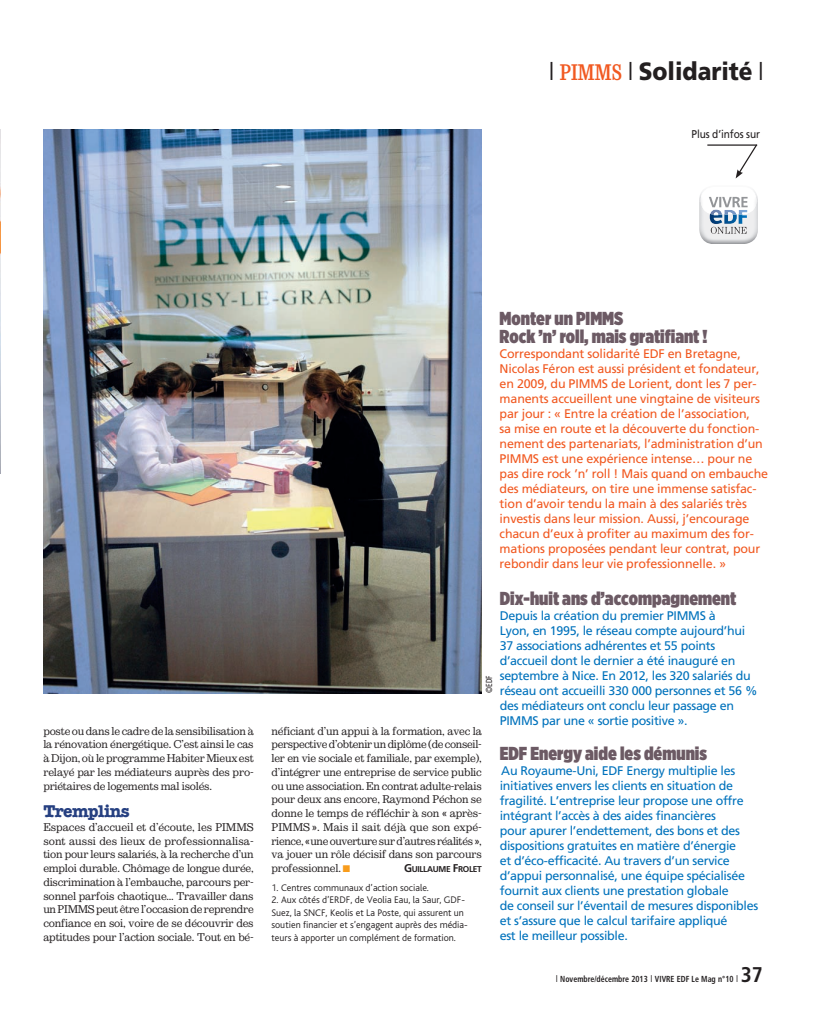
<style>
.page{position:relative;width:818px;height:1011px;background:#fff}
.page>*{position:absolute;margin:0;border:0;box-sizing:border-box;transform-origin:0 0}
.t1{font:900 25px "Frutiger LT Std";color:#231f20;scale:.9 1}
.t2{font:900 18.75px/18.8px "Gotham X Narrow";color:#6c5a64}
.t3{font:700 17.5px "American Typewriter";letter-spacing:-.03em;color:#264081}
.t4{font:12.5px/15px "Frutiger LT Std";letter-spacing:-.025em;color:#0072bc}
.t5{font:12.5px/15px "Frutiger LT Std";letter-spacing:-.015em;color:#f15921}
.t6{font:11.25px "Frutiger LT Std";letter-spacing:-.01em;color:#231f20;scale:.9 1}
.t7{font:300 10.62px/13.8px "Sutro";letter-spacing:-.015em;color:#231f20;text-align:justify}
.t8{font:300 10px/12.5px "Bliss";color:#231f20}
.t9{font:700 condensed 8.75px "Frutiger LT Std";color:#231f20;scale:.9 1}
.t10{font:condensed 8.75px "Frutiger LT Std";color:#231f20;scale:.9 1}
.t11{font:700 8.5px "Frutiger LT Std";letter-spacing:-.04em;color:#231f20}
.s1{font-family:"Sutro";font-weight:500;font-stretch:condensed;font-size:21.25px;color:#f15921}
.s2{font-size:11.25px}
.s3{font-size:21.25px}
</style>
<div class="page">
<img style="left:43px;top:129px;width:439px;height:564px">
<img style="left:0;top:129px;width:1px;height:344px">
<img style="left:699px;top:191px;width:58px;height:52px">
<img style="left:747px;top:190px;width:7px;height:4px">
<img style="left:747px;top:194px;width:9px;height:20px">
<img style="left:709px;top:214px;width:37px;height:10px">
<svg style="left:700px;top:191px;width:47px;height:23px"></svg>
<svg style="left:710px;top:227px;width:36px;height:7px"></svg>
<svg style="left:735px;top:144px;width:23px;height:34px"></svg>
<hr style="left:707px;top:144px;width:50px;height:2px;background:#231f20">
<h1 class="t1" style="left:549px;top:56px;width:238px">❘ <span class="s1">PIMMS</span> ❘ Solidarité ❘</h1>
<p class="t6" style="left:691px;top:127px;width:78px">Plus d’infos sur</p>
<p class="t7" style="left:43px;top:723px;width:212px">poste ou dans le cadre de la sensibilisation à la rénovation énergétique. C’est ainsi le cas à Dijon, où le programme Habiter Mieux est relayé par les médiateurs auprès des pro&shy;priétaires de logements mal isolés.</p>
<h3 class="t3" style="left:43px;top:800px;width:88px">Tremplins</h3>
<p class="t7" style="left:43px;top:819px;width:212px">Espaces d’accueil et d’écoute, les PIMMS sont aussi des lieux de professionnalisa&shy;tion pour leurs salariés, à la recherche d’un emploi durable. Chômage de longue durée, discrimination à l’embauche, parcours per&shy;sonnel parfois chaotique… Travailler dans un PIMMS peut être l’occasion de reprendre confiance en soi, voire de se découvrir des aptitudes pour l’action sociale. Tout en bé-</p>
<h2 class="t2" style="left:499px;top:308px;width:209px">Monter un PIMMS<br>Rock ’n’ roll, mais gratifiant !</h2>
<p class="t5" style="left:499px;top:346px;width:270px">Correspondant solidarité EDF en Bretagne, Nicolas Féron est aussi président et fondateur, en 2009, du PIMMS de Lorient, dont les 7 per&shy;manents accueillent une vingtaine de visiteurs par jour : « Entre la création de l’association,<br>sa mise en route et la découverte du fonction&shy;nement des partenariats, l’administration d’un PIMMS est une expérience intense… pour ne pas dire rock ’n’ roll ! Mais quand on embauche des médiateurs, on tire une immense satisfac&shy;tion d’avoir tendu la main à des salariés très investis dans leur mission. Aussi, j’encourage chacun d’eux à profiter au maximum des for&shy;mations proposées pendant leur contrat, pour rebondir dans leur vie professionnelle. »</p>
<h2 class="t2" style="left:499px;top:589px;width:238px">Dix-huit ans d’accompagnement</h2>
<p class="t4" style="left:499px;top:608px;width:259px">Depuis la création du premier PIMMS à<br>Lyon, en 1995, le réseau compte aujourd’hui 37 associations adhérentes et 55 points d’accueil dont le dernier a été inauguré en septembre à Nice. En 2012, les 320 salariés du réseau ont accueilli 330 000 personnes et 56 % des médiateurs ont conclu leur passage en PIMMS par une « sortie positive ».</p>
<h2 class="t2" style="left:499px;top:743px;width:209px">EDF Energy aide les démunis</h2>
<p class="t4" style="left:499px;top:762px;width:260px">Au Royaume-Uni, EDF Energy multiplie les initiatives envers les clients en situation de fragilité. L’entreprise leur propose une offre intégrant l’accès à des aides financières<br>pour apurer l’endettement, des bons et des dispositions gratuites en matière d’énergie<br>et d’éco-efficacité. Au travers d’un service d’appui personnalisé, une équipe spécialisée fournit aux clients une prestation globale<br>de conseil sur l’éventail de mesures disponibles et s’assure que le calcul tarifaire appliqué<br>est le meilleur possible.</p>
<p class="t10" style="left:483px;top:693px;width:21px;rotate:-90deg">©EDF</p>
<p class="t7" style="left:271px;top:723px;width:212px">néficiant d’un appui à la formation, avec la perspective d’obtenir un diplôme (de conseil&shy;ler en vie sociale et familiale, par exemple), d’intégrer une entreprise de service public ou une as sociation. En contrat adulte-relais pour deux ans encore, Raymond Péchon se donne le temps de réfléchir à son « après-PIMMS ». Mais il sait déjà que son expé&shy;rience, « une ouverture sur d’autres réalités », va jouer un rôle décisif dans son parcours professionnel.</p>
<p class="t11" style="left:404px;top:864px;width:79px"><span class="s2">G</span>UILLAUME <span class="s2">F</span>ROLET</p>
<p class="t8" style="left:271px;top:881px;width:159px">1. Centres communaux d’action sociale.</p>
<p class="t8" style="left:271px;top:893px;width:198px">2. Aux côtés d’ERDF, de Veolia Eau, la Saur, GDF-Suez, la SNCF, Keolis et La Poste, qui assurent un soutien financier et s’engagent auprès des média&shy;teurs à apporter un complément de formation.</p>
<p class="t9" style="left:556px;top:973px;width:231px">❘ Novembre/décembre 2013 ❘ VIVRE EDF Le Mag n°10 ❘ <span class="s3">37</span></p>
</div>
